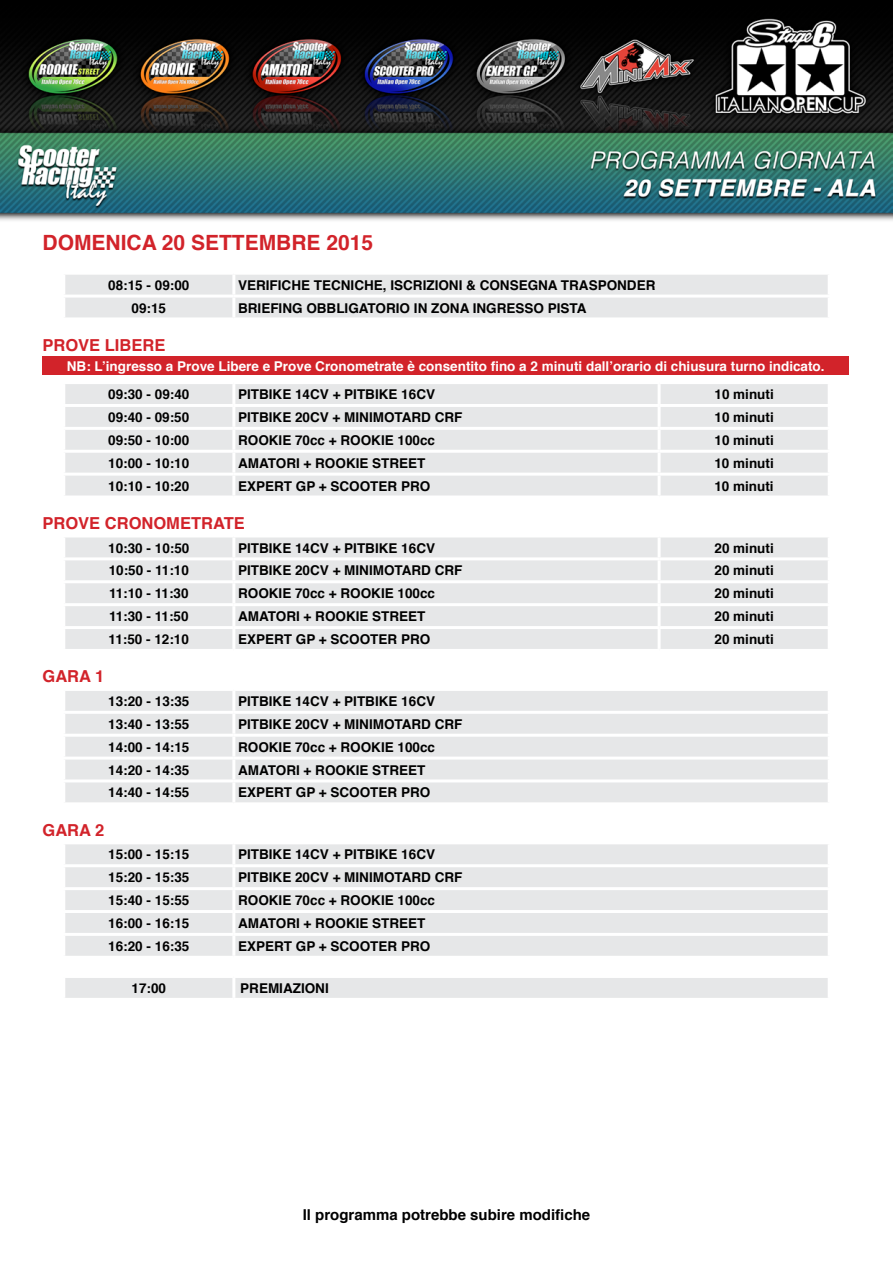
<style>
.page{position:relative;width:893px;height:1263px;background:#fff}
.page>*{position:absolute;margin:0;border:0;box-sizing:border-box;transform-origin:0 0}
.t1{font:700 21px "Helvetica";color:#d2232a}
.t2{font:700 16.5px "Helvetica";color:#d2232a}
.t3{font:700 15px "Helvetica";color:#000}
.t4{font:700 13.5px "Helvetica";color:#000}
.t5{font:700 13.5px "Helvetica";color:#fff}
</style>
<div class="page">
<img style="left:0;top:0;width:893px;height:221px">
<div style="left:65px;top:275px;width:763px;height:42px;background:#e6e7e8"></div>
<hr style="left:232px;top:275px;width:3px;height:20px;background:#fff">
<hr style="left:234px;top:295px;width:597px;height:3px;background:#fff">
<hr style="left:232px;top:298px;width:3px;height:19px;background:#fff">
<hr style="left:62px;top:295px;width:172px;height:3px;background:#fff">
<div style="left:43px;top:357px;width:806px;height:18px;background:#d2232a"></div>
<div style="left:65px;top:384px;width:763px;height:111px;background:#e6e7e8"></div>
<hr style="left:232px;top:384px;width:3px;height:20px;background:#fff">
<hr style="left:658px;top:384px;width:3px;height:20px;background:#fff">
<hr style="left:234px;top:404px;width:425px;height:3px;background:#fff">
<hr style="left:232px;top:407px;width:3px;height:20px;background:#fff">
<hr style="left:658px;top:407px;width:3px;height:20px;background:#fff">
<hr style="left:234px;top:427px;width:425px;height:3px;background:#fff">
<hr style="left:232px;top:430px;width:3px;height:20px;background:#fff">
<hr style="left:658px;top:430px;width:3px;height:20px;background:#fff">
<hr style="left:234px;top:450px;width:425px;height:3px;background:#fff">
<hr style="left:232px;top:453px;width:3px;height:20px;background:#fff">
<hr style="left:658px;top:453px;width:3px;height:20px;background:#fff">
<hr style="left:234px;top:473px;width:425px;height:3px;background:#fff">
<hr style="left:232px;top:476px;width:3px;height:19px;background:#fff">
<hr style="left:658px;top:476px;width:3px;height:19px;background:#fff">
<hr style="left:62px;top:404px;width:172px;height:3px;background:#fff">
<hr style="left:659px;top:404px;width:172px;height:3px;background:#fff">
<hr style="left:62px;top:427px;width:172px;height:3px;background:#fff">
<hr style="left:659px;top:427px;width:172px;height:3px;background:#fff">
<hr style="left:62px;top:450px;width:172px;height:3px;background:#fff">
<hr style="left:659px;top:450px;width:172px;height:3px;background:#fff">
<hr style="left:62px;top:473px;width:172px;height:3px;background:#fff">
<hr style="left:659px;top:473px;width:172px;height:3px;background:#fff">
<div style="left:65px;top:537px;width:763px;height:112px;background:#e6e7e8"></div>
<hr style="left:232px;top:537px;width:3px;height:20px;background:#fff">
<hr style="left:658px;top:537px;width:3px;height:20px;background:#fff">
<hr style="left:234px;top:557px;width:425px;height:3px;background:#fff">
<hr style="left:232px;top:560px;width:3px;height:20px;background:#fff">
<hr style="left:658px;top:560px;width:3px;height:20px;background:#fff">
<hr style="left:234px;top:580px;width:425px;height:3px;background:#fff">
<hr style="left:232px;top:583px;width:3px;height:20px;background:#fff">
<hr style="left:658px;top:583px;width:3px;height:20px;background:#fff">
<hr style="left:234px;top:603px;width:425px;height:3px;background:#fff">
<hr style="left:232px;top:606px;width:3px;height:20px;background:#fff">
<hr style="left:658px;top:606px;width:3px;height:20px;background:#fff">
<hr style="left:234px;top:626px;width:425px;height:3px;background:#fff">
<hr style="left:232px;top:629px;width:3px;height:20px;background:#fff">
<hr style="left:658px;top:629px;width:3px;height:20px;background:#fff">
<hr style="left:62px;top:557px;width:172px;height:3px;background:#fff">
<hr style="left:659px;top:557px;width:172px;height:3px;background:#fff">
<hr style="left:62px;top:580px;width:172px;height:3px;background:#fff">
<hr style="left:659px;top:580px;width:172px;height:3px;background:#fff">
<hr style="left:62px;top:603px;width:172px;height:3px;background:#fff">
<hr style="left:659px;top:603px;width:172px;height:3px;background:#fff">
<hr style="left:62px;top:626px;width:172px;height:3px;background:#fff">
<hr style="left:659px;top:626px;width:172px;height:3px;background:#fff">
<div style="left:65px;top:691px;width:763px;height:111px;background:#e6e7e8"></div>
<hr style="left:232px;top:691px;width:3px;height:20px;background:#fff">
<hr style="left:234px;top:711px;width:597px;height:3px;background:#fff">
<hr style="left:232px;top:714px;width:3px;height:20px;background:#fff">
<hr style="left:234px;top:734px;width:597px;height:3px;background:#fff">
<hr style="left:232px;top:737px;width:3px;height:19px;background:#fff">
<hr style="left:234px;top:756px;width:597px;height:3px;background:#fff">
<hr style="left:232px;top:759px;width:3px;height:20px;background:#fff">
<hr style="left:234px;top:779px;width:597px;height:3px;background:#fff">
<hr style="left:232px;top:782px;width:3px;height:20px;background:#fff">
<hr style="left:62px;top:711px;width:172px;height:3px;background:#fff">
<hr style="left:62px;top:734px;width:172px;height:3px;background:#fff">
<hr style="left:62px;top:756px;width:172px;height:3px;background:#fff">
<hr style="left:62px;top:779px;width:172px;height:3px;background:#fff">
<div style="left:65px;top:844px;width:763px;height:112px;background:#e6e7e8"></div>
<hr style="left:232px;top:844px;width:3px;height:20px;background:#fff">
<hr style="left:234px;top:864px;width:597px;height:3px;background:#fff">
<hr style="left:232px;top:867px;width:3px;height:20px;background:#fff">
<hr style="left:234px;top:887px;width:597px;height:3px;background:#fff">
<hr style="left:232px;top:890px;width:3px;height:20px;background:#fff">
<hr style="left:234px;top:910px;width:597px;height:3px;background:#fff">
<hr style="left:232px;top:913px;width:3px;height:20px;background:#fff">
<hr style="left:234px;top:933px;width:597px;height:3px;background:#fff">
<hr style="left:232px;top:936px;width:3px;height:20px;background:#fff">
<hr style="left:62px;top:864px;width:172px;height:3px;background:#fff">
<hr style="left:62px;top:887px;width:172px;height:3px;background:#fff">
<hr style="left:62px;top:910px;width:172px;height:3px;background:#fff">
<hr style="left:62px;top:933px;width:172px;height:3px;background:#fff">
<div style="left:65px;top:978px;width:763px;height:20px;background:#e6e7e8"></div>
<hr style="left:232px;top:978px;width:3px;height:20px;background:#fff">
<h1 class="t1" style="left:43px;top:225px;width:332px">DOMENICA 20 SETTEMBRE 2015</h1>
<p class="t4" style="left:108px;top:274px;width:83px">08:15 - 09:00</p>
<p class="t4" style="left:238px;top:274px;width:419px">VERIFICHE TECNICHE, ISCRIZIONI &amp; CONSEGNA TRASPONDER</p>
<p class="t4" style="left:132px;top:297px;width:36px">09:15</p>
<p class="t4" style="left:238px;top:297px;width:350px">BRIEFING OBBLIGATORIO IN ZONA INGRESSO PISTA</p>
<p class="t2" style="left:43px;top:331px;width:124px">PROVE LIBERE</p>
<p class="t5" style="left:67px;top:355px;width:759px">NB: L’ingresso a Prove Libere e Prove Cronometrate è consentito fino a 2 minuti dall’orario di chiusura turno indicato.</p>
<p class="t4" style="left:108px;top:383px;width:83px">09:30 - 09:40</p>
<p class="t4" style="left:238px;top:383px;width:198px">PITBIKE 14CV + PITBIKE 16CV</p>
<p class="t4" style="left:714px;top:383px;width:61px">10 minuti</p>
<p class="t4" style="left:108px;top:406px;width:83px">09:40 - 09:50</p>
<p class="t4" style="left:238px;top:406px;width:226px">PITBIKE 20CV + MINIMOTARD CRF</p>
<p class="t4" style="left:714px;top:406px;width:61px">10 minuti</p>
<p class="t4" style="left:108px;top:429px;width:83px">09:50 - 10:00</p>
<p class="t4" style="left:238px;top:429px;width:198px">ROOKIE 70cc + ROOKIE 100cc</p>
<p class="t4" style="left:714px;top:429px;width:61px">10 minuti</p>
<p class="t4" style="left:108px;top:452px;width:83px">10:00 - 10:10</p>
<p class="t4" style="left:238px;top:452px;width:189px">AMATORI + ROOKIE STREET</p>
<p class="t4" style="left:714px;top:452px;width:61px">10 minuti</p>
<p class="t4" style="left:108px;top:475px;width:83px">10:10 - 10:20</p>
<p class="t4" style="left:238px;top:475px;width:194px">EXPERT GP + SCOOTER PRO</p>
<p class="t4" style="left:714px;top:475px;width:61px">10 minuti</p>
<p class="t2" style="left:43px;top:509px;width:204px">PROVE CRONOMETRATE</p>
<p class="t4" style="left:108px;top:537px;width:83px">10:30 - 10:50</p>
<p class="t4" style="left:238px;top:537px;width:198px">PITBIKE 14CV + PITBIKE 16CV</p>
<p class="t4" style="left:714px;top:537px;width:61px">20 minuti</p>
<p class="t4" style="left:109px;top:560px;width:82px">10:50 - 11:10</p>
<p class="t4" style="left:238px;top:560px;width:226px">PITBIKE 20CV + MINIMOTARD CRF</p>
<p class="t4" style="left:714px;top:560px;width:61px">20 minuti</p>
<p class="t4" style="left:109px;top:583px;width:81px">11:10 - 11:30</p>
<p class="t4" style="left:238px;top:583px;width:198px">ROOKIE 70cc + ROOKIE 100cc</p>
<p class="t4" style="left:714px;top:583px;width:61px">20 minuti</p>
<p class="t4" style="left:109px;top:605px;width:81px">11:30 - 11:50</p>
<p class="t4" style="left:238px;top:605px;width:189px">AMATORI + ROOKIE STREET</p>
<p class="t4" style="left:714px;top:605px;width:61px">20 minuti</p>
<p class="t4" style="left:109px;top:628px;width:82px">11:50 - 12:10</p>
<p class="t4" style="left:238px;top:628px;width:194px">EXPERT GP + SCOOTER PRO</p>
<p class="t4" style="left:714px;top:628px;width:61px">20 minuti</p>
<p class="t2" style="left:43px;top:663px;width:63px">GARA 1</p>
<p class="t4" style="left:108px;top:690px;width:83px">13:20 - 13:35</p>
<p class="t4" style="left:238px;top:690px;width:198px">PITBIKE 14CV + PITBIKE 16CV</p>
<p class="t4" style="left:108px;top:713px;width:83px">13:40 - 13:55</p>
<p class="t4" style="left:238px;top:713px;width:226px">PITBIKE 20CV + MINIMOTARD CRF</p>
<p class="t4" style="left:108px;top:736px;width:83px">14:00 - 14:15</p>
<p class="t4" style="left:238px;top:736px;width:198px">ROOKIE 70cc + ROOKIE 100cc</p>
<p class="t4" style="left:108px;top:759px;width:83px">14:20 - 14:35</p>
<p class="t4" style="left:238px;top:759px;width:189px">AMATORI + ROOKIE STREET</p>
<p class="t4" style="left:108px;top:782px;width:83px">14:40 - 14:55</p>
<p class="t4" style="left:238px;top:782px;width:194px">EXPERT GP + SCOOTER PRO</p>
<p class="t2" style="left:43px;top:816px;width:63px">GARA 2</p>
<p class="t4" style="left:108px;top:844px;width:83px">15:00 - 15:15</p>
<p class="t4" style="left:238px;top:844px;width:198px">PITBIKE 14CV + PITBIKE 16CV</p>
<p class="t4" style="left:108px;top:866px;width:83px">15:20 - 15:35</p>
<p class="t4" style="left:238px;top:866px;width:226px">PITBIKE 20CV + MINIMOTARD CRF</p>
<p class="t4" style="left:108px;top:889px;width:83px">15:40 - 15:55</p>
<p class="t4" style="left:238px;top:889px;width:198px">ROOKIE 70cc + ROOKIE 100cc</p>
<p class="t4" style="left:108px;top:912px;width:83px">16:00 - 16:15</p>
<p class="t4" style="left:238px;top:912px;width:189px">AMATORI + ROOKIE STREET</p>
<p class="t4" style="left:108px;top:935px;width:83px">16:20 - 16:35</p>
<p class="t4" style="left:238px;top:935px;width:194px">EXPERT GP + SCOOTER PRO</p>
<p class="t4" style="left:132px;top:977px;width:36px">17:00</p>
<p class="t4" style="left:240px;top:977px;width:90px">PREMIAZIONI</p>
<p class="t3" style="left:303px;top:1203px;width:289px">Il programma potrebbe subire modifiche</p>
</div>
